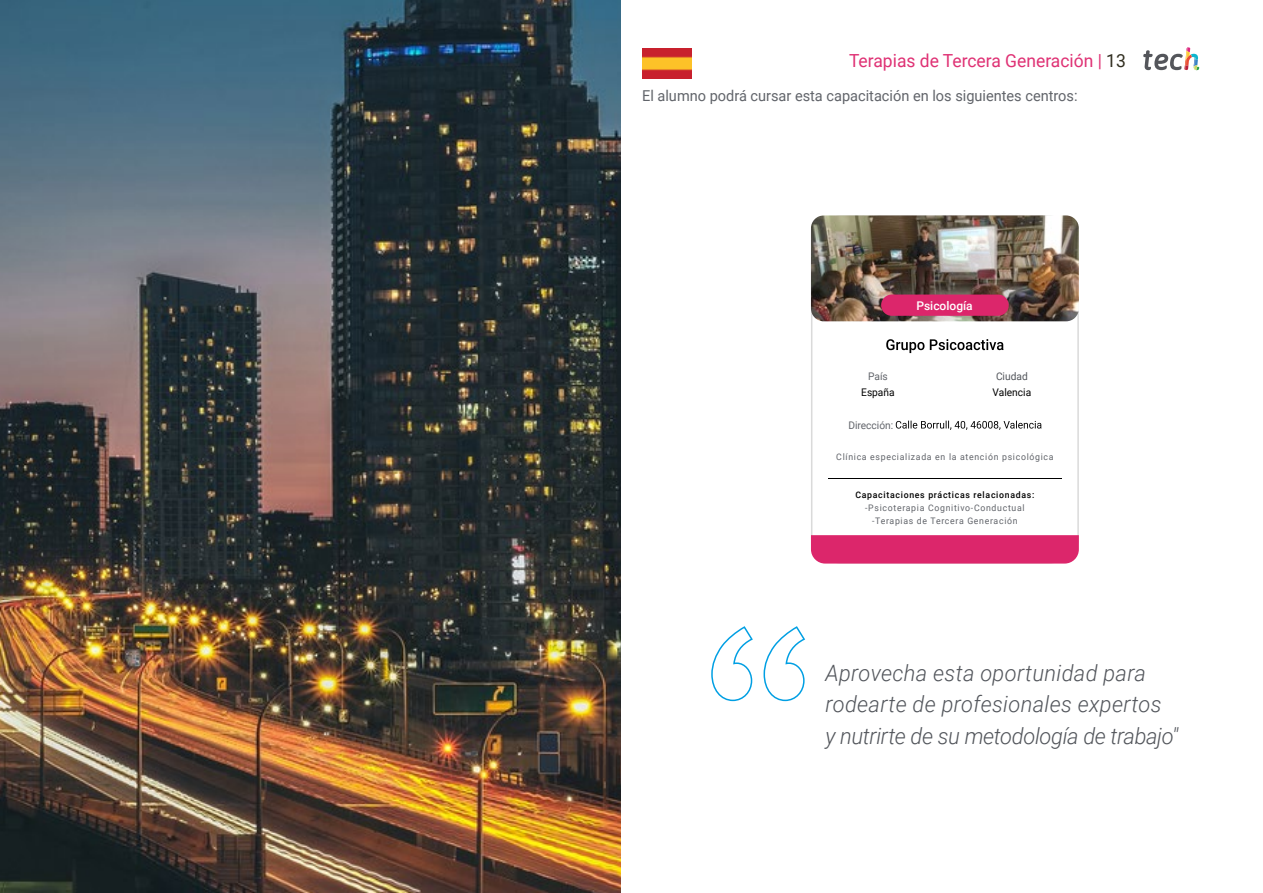
<style>
.page{position:relative;width:1263px;height:893px;background:#fff}
.page>*{position:absolute;margin:0;border:0;box-sizing:border-box;transform-origin:0 0}
.t1{font:italic 300 22.5px/31.5px "Roboto";letter-spacing:.015em;color:#52555b}
.t2{font:18px "Roboto";color:#df3174}
.t3{font:15px "Roboto";color:#61646a}
.t4{font:500 12px "Roboto";color:#fff}
.t5{font:10.5px "Roboto";color:#61646a}
.t6{font:10.5px "Roboto";color:#000}
.t7{font:10.5px "Roboto";color:#52555b}
.t8{font:9px/13.2px "Roboto";letter-spacing:.08em;color:#61646a;text-align:center}
.t9{font:500 9px "Roboto";letter-spacing:.08em;color:#000}
.s1{color:#312e20}
</style>
<div class="page">
<svg style="left:1143px;top:47px;width:56px;height:24px"></svg>
<img style="left:0;top:0;width:621px;height:893px">
<img style="left:642px;top:49px;width:49px;height:30px">
<svg style="left:811px;top:321px;width:268px;height:214px"></svg>
<img style="left:811px;top:215px;width:268px;height:106px">
<div style="left:881px;top:295px;width:128px;height:21px;background:#dc266b;border-radius:11px"></div>
<svg style="left:811px;top:535px;width:268px;height:29px;background:#dc2c6f"></svg>
<hr style="left:828px;top:479px;width:234px;height:1px;background:#000">
<svg style="left:886px;top:339px;width:117px;height:14px"></svg>
<svg style="left:896px;top:421px;width:145px;height:9px"></svg>
<svg style="left:711px;top:626px;width:94px;height:76px"></svg>
<h2 class="t2" style="left:849px;top:48px;width:278px">Terapias de Tercera Generación | <span class="s1">13</span></h2>
<h3 class="t3" style="left:642px;top:86px;width:437px">El alumno podrá cursar esta capacitación en los siguientes centros:</h3>
<h3 class="t4" style="left:916px;top:297px;width:58px">Psicología</h3>
<p class="t5" style="left:868px;top:369px;width:21px">País</p>
<p class="t6" style="left:861px;top:385px;width:35px">España</p>
<p class="t7" style="left:996px;top:369px;width:33px">Ciudad</p>
<p class="t6" style="left:992px;top:385px;width:40px">Valencia</p>
<p class="t5" style="left:848px;top:417px;width:46px">Dirección:</p>
<p class="t8" style="left:836px;top:450px;width:219px">Clínica especializada en la atención psicológica</p>
<p class="t9" style="left:855px;top:488px;width:180px">Capacitaciones prácticas relacionadas:</p>
<p class="t8" style="left:865px;top:501px;width:161px">-Psicoterapia Cognitivo-Conductual -Terapias de Tercera Generación</p>
<h1 class="t1" style="left:825px;top:656px;width:354px">Aprovecha esta oportunidad para rodearte de profesionales expertos<br>y nutrirte de su metodología de trabajo"</h1>
</div>
